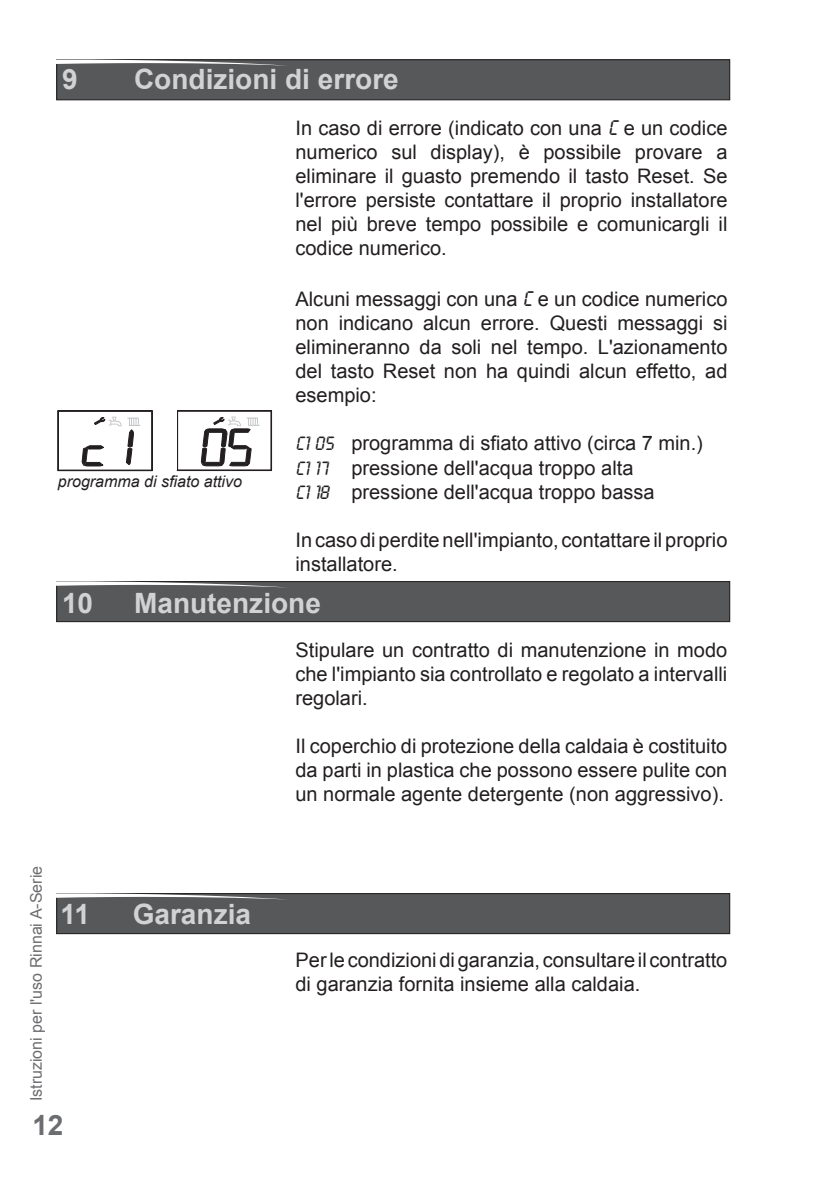
<style>
.page{position:relative;width:840px;height:1191px;background:#fff}
.page>*{position:absolute;margin:0;border:0;box-sizing:border-box;transform-origin:0 0}
.kop_zwart{font:700 28px "Arial";color:#d1d2d4}
.t1{font:700 28px "Arial";color:#6c6d70}
.Gewone_tekst{font:20px/24px "Arial";color:#231f20;text-align:justify}
.t2{font:16px "Arial";color:#6c6d70}
.onderschrift{font:italic 16px "Arial";color:#231f20}
.s1{font-family:"Lcd D";font-size:22px}
.s2{font-family:"Lcd D"}
</style>
<div class="page">
<div style="left:57px;top:893px;width:672px;height:40px;background:#57585a"></div>
<div style="left:56px;top:893px;width:673px;height:41px;border:1px solid #231f20"></div>
<svg style="left:56px;top:893px;width:232px;height:6px"></svg>
<div style="left:57px;top:581px;width:672px;height:40px;background:#57585a"></div>
<div style="left:56px;top:581px;width:673px;height:41px;border:1px solid #231f20"></div>
<svg style="left:56px;top:581px;width:232px;height:6px"></svg>
<div style="left:57px;top:60px;width:672px;height:40px;background:#57585a"></div>
<div style="left:56px;top:60px;width:673px;height:40px;border:1px solid #231f20"></div>
<svg style="left:56px;top:59px;width:232px;height:7px"></svg>
<svg style="left:58px;top:410px;width:95px;height:61px"></svg>
<svg style="left:177px;top:410px;width:95px;height:61px"></svg>
<p class="kop_zwart" style="left:62px;top:61px;width:17px">9</p>
<p class="kop_zwart" style="left:134px;top:61px;width:266px">Condizioni di errore</p>
<p class="onderschrift" style="left:58px;top:471px;width:186px">programma di sfiato attivo</p>
<p class="Gewone_tekst" style="left:295px;top:116px;width:433px">In caso di errore (indicato con una <span class="s1">C</span> e un codice numerico sul display), è possibile provare a eliminare il guasto premendo il tasto Reset. Se l'errore persiste contattare il proprio installatore nel più breve tempo possibile e comunicargli il codice numerico.</p>
<p class="Gewone_tekst" style="left:295px;top:287px;width:433px">Alcuni messaggi con una <span class="s1">C</span> e un codice numerico non indicano alcun errore. Questi messaggi si elimineranno da soli nel tempo. L'azionamento del tasto Reset non ha quindi alcun effetto, ad esempio:</p>
<p class="Gewone_tekst" style="left:295px;top:431px;width:409px"><span class="s2">C1 05</span> programma di sfiato attivo (circa 7 min.)</p>
<p class="Gewone_tekst" style="left:295px;top:456px;width:339px"><span class="s2">C1 17</span> pressione dell'acqua troppo alta</p>
<p class="Gewone_tekst" style="left:295px;top:480px;width:360px"><span class="s2">C1 18</span> pressione dell'acqua troppo bassa</p>
<p class="Gewone_tekst" style="left:295px;top:528px;width:433px">In caso di perdite nell'impianto, contattare il proprio installatore.</p>
<p class="kop_zwart" style="left:62px;top:585px;width:33px">10</p>
<p class="kop_zwart" style="left:134px;top:585px;width:188px">Manutenzione</p>
<p class="t2" style="left:26px;top:1101px;width:237px;rotate:-90deg">Istruzioni per l'uso Rinnai A-Serie</p>
<h1 class="t1" style="left:32px;top:1106px;width:33px">12</h1>
<p class="kop_zwart" style="left:61px;top:896px;width:31px">11</p>
<p class="kop_zwart" style="left:133px;top:896px;width:120px">Garanzia</p>
<p class="Gewone_tekst" style="left:295px;top:638px;width:433px">Stipulare un contratto di manutenzione in modo che l'impianto sia controllato e regolato a intervalli regolari.</p>
<p class="Gewone_tekst" style="left:295px;top:734px;width:433px">Il coperchio di protezione della caldaia è costituito da parti in plastica che possono essere pulite con un normale agente detergente (non aggressivo).</p>
<p class="Gewone_tekst" style="left:295px;top:948px;width:433px">Per le condizioni di garanzia, consultare il contratto di garanzia fornita insieme alla caldaia.</p>
</div>
